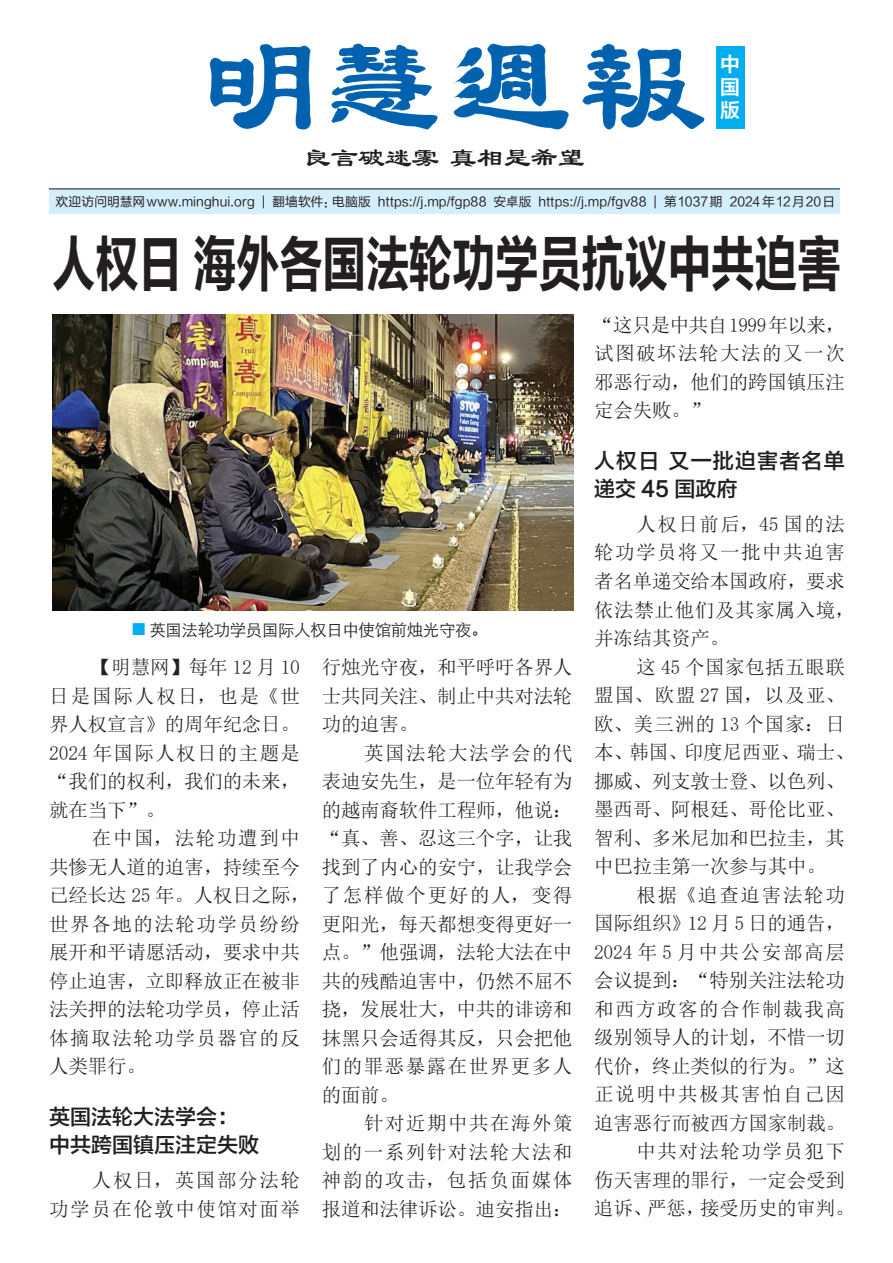
<style>
.page{position:relative;width:893px;height:1263px;background:#fff}
.page>*{position:absolute;margin:0;border:0;box-sizing:border-box;transform-origin:0 0}
.t1{font:61.5px "FZLTCHK GBK1 0";letter-spacing:-.025em;color:#231f20;scale:.72 1}
.t2{font:27px "CT Li Shu SJ";color:#231f20}
.t3{font:21px/28.5px "FZLTZHK GBK1 0";color:#231f20}
.t4{font:21px/28.5px "FZLTZHK GBK1 0";letter-spacing:.055em;color:#231f20}
.t5{font:19.8px/23.1px "FZLTZCHK GBK1 0";color:#fff;text-align:justify}
.t6{font:19.5px/28.5px "N Sim Sun";letter-spacing:-.01em;color:#231f20;text-align:justify}
.t7{font:19.5px/28.5px "N Sim Sun";letter-spacing:.035em;color:#231f20}
.t8{font:19.5px/28.5px "N Sim Sun";letter-spacing:.08em;color:#231f20;text-align:right}
.t9{font:19.5px "N Sim Sun";letter-spacing:.085em;color:#231f20}
.t10{font:19.5px "N Sim Sun";letter-spacing:.075em;color:#231f20}
.t11{font:16.5px "ST Xihei";letter-spacing:-.025em;color:#231f20}
.t12{font:12.75px "FZLTHK GBK1 0";letter-spacing:.01em;color:#231f20}
</style>
<div class="page">
<img style="left:52px;top:315px;width:522px;height:296px">
<div style="left:49px;top:188px;width:791px;height:26px;background:#d4effb"></div>
<img style="left:209px;top:43px;width:496px;height:87px">
<hr style="left:49px;top:188px;width:791px;height:1px;background:#231f20">
<div style="left:716px;top:46px;width:28px;height:83px;background:#00aeef"></div>
<p class="t5" style="left:720px;top:54px;width:21px">中国版</p>
<h2 class="t2" style="left:304px;top:144px;width:282px">良言破迷雾 真相是希望</h2>
<p class="t12" style="left:55px;top:194px;width:781px">欢迎访问明慧网www.minghui.org | 翻墙软件：电脑版 https://j.mp/fgp88 安卓版 https://j.mp/fgv88 | 第1037期 2024 年12月20日</p>
<h1 class="t1" style="left:52px;top:230px;width:1098px">人权日 海外各国法轮功学员抗议中共迫害</h1>
<p class="t11" style="left:149px;top:617px;width:340px">英国法轮功学员国际人权日中使馆前烛光守夜。</p>
<p class="t6" style="left:49px;top:653px;width:252px;text-indent:43px">【明慧网】每年 12 月 10日是国际人权日，也是《世界人权宣言》的周年纪念日。2024 年国际人权日的主题是“我们的权利，我们的未来，就在当下”。</p>
<p class="t6" style="left:49px;top:824px;width:262px;text-align:left;text-indent:43px">在中国，法轮功遭到中共惨无人道的迫害，持续至今已经长达 25 年。人权日之际，世界各地的法轮功学员纷纷展开和平请愿活动，要求中共停止迫害，立即释放正在被非法关押的法轮功学员，停止活体摘取法轮功学员器官的反人类罪行。</p>
<p class="t3" style="left:49px;top:1103px;width:212px">英国法轮大法学会：中共跨国镇压注定失败</p>
<p class="t8" style="left:49px;top:1166px;width:252px">人权日，英国部分法轮<br>功学员在伦敦中使馆对面举</p>
<p class="t6" style="left:322px;top:653px;width:252px">行烛光守夜，和平呼吁各界人士共同关注、制止中共对法轮功的迫害。</p>
<p class="t6" style="left:322px;top:738px;width:252px;text-indent:43px">英国法轮大法学会的代表迪安先生，是一位年轻有为的越南裔软件工程师，他说：“真、善、忍这三个字，让我找到了内心的安宁，让我学会了怎样做个更好的人，变得更阳光，每天都想变得更好一点。”他强调，法轮大法在中共的残酷迫害中，仍然不屈不挠，发展壮大，中共的诽谤和抹黑只会适得其反，只会把他们的罪恶暴露在世界更多人的面前。</p>
<p class="t6" style="left:322px;top:1109px;width:252px;text-indent:43px">针对近期中共在海外策划的一系列针对法轮大法和神韵的攻击，包括负面媒体报道和法律诉讼。迪安指出：</p>
<p class="t6" style="left:594px;top:310px;width:252px">“这只是中共自1999年以来，试图破坏法轮大法的又一次邪恶行动，他们的跨国镇压注定会失败。”</p>
<p class="t4" style="left:594px;top:447px;width:252px">人权日 又一批迫害者名单递交 45 国政府</p>
<p class="t7" style="left:594px;top:510px;width:262px;text-indent:43px">人权日前后，45 国的法轮功学员将又一批中共迫害者名单递交给本国政府，要求依法禁止他们及其家属入境，并冻结其资产。</p>
<p class="t6" style="left:594px;top:652px;width:262px;text-align:left;text-indent:43px">这 45 个国家包括五眼联盟国、欧盟 27 国，以及亚、欧、美三洲的 13 个国家：日本、韩国、印度尼西亚、瑞士、挪威、列支敦士登、以色列、墨西哥、阿根廷、哥伦比亚、智利、多米尼加和巴拉圭，其中巴拉圭第一次参与其中。</p>
<p class="t9" style="left:637px;top:885px;width:210px">根据《追查迫害法轮功</p>
<p class="t6" style="left:594px;top:909px;width:252px">国际组织》12 月 5 日的通告，</p>
<p class="t9" style="left:594px;top:942px;width:252px">2024 年 5 月中共公安部高层</p>
<p class="t6" style="left:594px;top:966px;width:252px">会议提到：“特别关注法轮功</p>
<p class="t8" style="left:594px;top:994px;width:252px">和西方政客的合作制裁我高</p>
<p class="t6" style="left:594px;top:1023px;width:252px">级别领导人的计划，不惜一切</p>
<p class="t6" style="left:594px;top:1051px;width:252px">代价，终止类似的行为。”这</p>
<p class="t8" style="left:594px;top:1080px;width:252px">正说明中共极其害怕自己因</p>
<p class="t6" style="left:594px;top:1108px;width:253px">迫害恶行而被西方国家制裁。</p>
<p class="t10" style="left:637px;top:1141px;width:210px">中共对法轮功学员犯下</p>
<p class="t6" style="left:594px;top:1165px;width:252px">伤天害理的罪行，一定会受到</p>
<p class="t6" style="left:594px;top:1194px;width:262px">追诉、严惩，接受历史的审判。</p>
</div>
